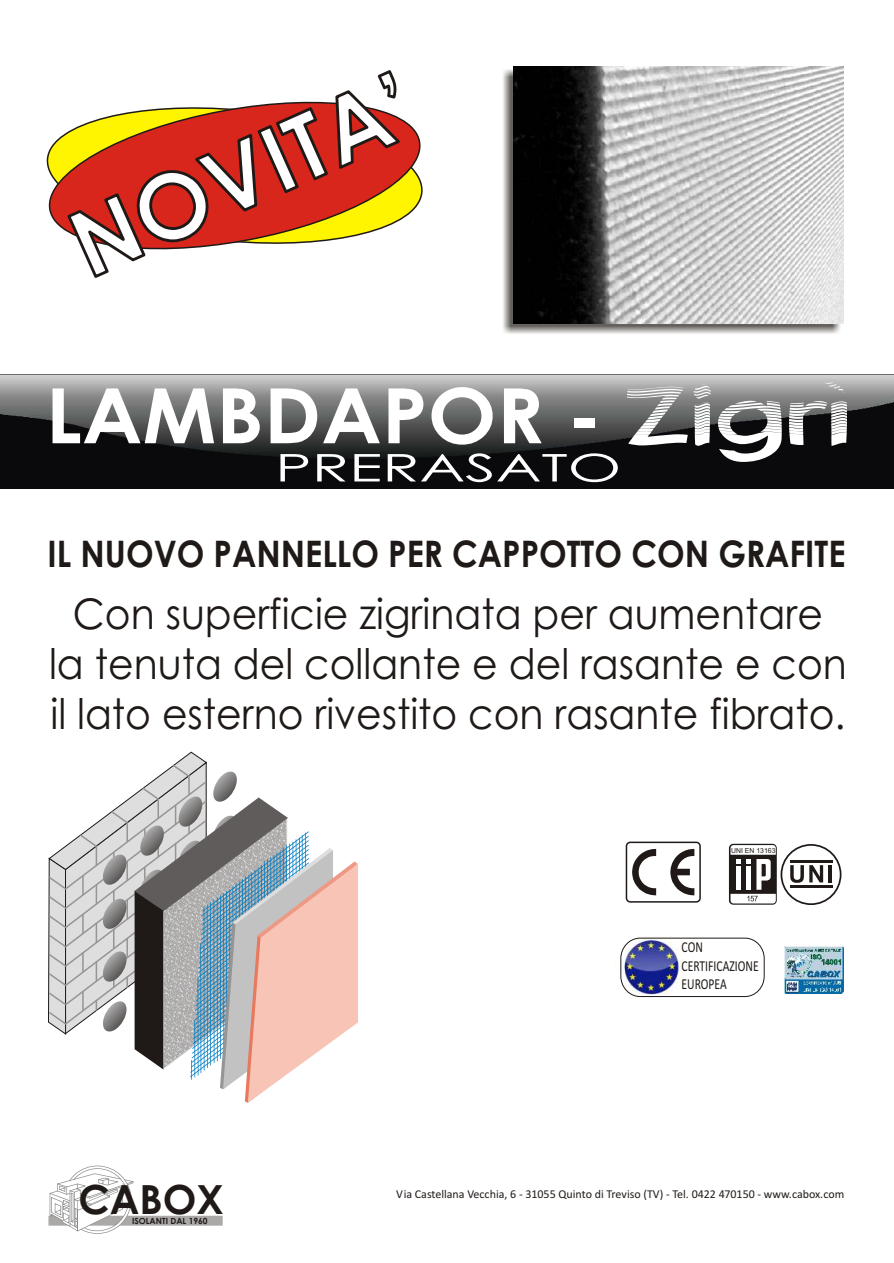
<style>
.page{position:relative;width:894px;height:1263px;background:#fff}
.page>*{position:absolute;margin:0;border:0;box-sizing:border-box;transform-origin:0 0}
.t1{font:700 76.35px "Century Gothic";color:#fff;scale:1.07 1}
.t2{font:42.15px/50.2px "Century Gothic";color:#1f1a17;text-align:center;scale:.94 1}
.t3{font:700 40.2px "Century Gothic";color:#1f1a17}
.t4{font:38.1px "Century Gothic";color:#fff;scale:1.62 1}
.t5{font:700 36.6px "Century Gothic";color:#1f1a17;scale:.9 1}
.t6{font:15.15px/18.6px "Calibri";color:#1f1a17;scale:.76 1}
.t7{font:12px "Calibri";color:#1f1a17}
.t8{font:700 8.4px "Century Gothic";color:#1f1a17}
.t9{font:6.9px "Arial";color:#1f1a17}
.s1{font-family:"Australian Sunrise";font-weight:400;font-size:109.35px}
</style>
<div class="page">
<div style="left:0;top:375px;width:894px;height:114px;background:#0a0a0d"></div>
<img style="left:0;top:375px;width:894px;height:83px">
<svg style="left:46px;top:101px;width:377px;height:140px"></svg>
<svg style="left:67px;top:107px;width:261px;height:171px"></svg>
<svg style="left:335px;top:70px;width:65px;height:99px"></svg>
<svg style="left:728px;top:843px;width:114px;height:62px"></svg>
<div style="left:626px;top:842px;width:75px;height:61px;background:#fff;border:2px solid #1f1a17;border-radius:4px"></div>
<svg style="left:632px;top:849px;width:24px;height:46px"></svg>
<svg style="left:670px;top:849px;width:24px;height:46px"></svg>
<img style="left:784px;top:946px;width:59px;height:47px">
<img style="left:614px;top:937px;width:73px;height:60px">
<div style="left:620px;top:938px;width:145px;height:59px;border:1px solid #1f1a17;border-radius:20px"></div>
<svg style="left:48px;top:752px;width:310px;height:351px"></svg>
<img style="left:503px;top:69px;width:337px;height:265px">
<img style="left:513px;top:67px;width:330px;height:257px">
<svg style="left:48px;top:1166px;width:175px;height:68px"></svg>
<h1 class="t1" style="left:46px;top:386px;width:755px">LAMBDAPOR - <span class="s1">Zigrì</span></h1>
<p class="t4" style="left:275px;top:453px;width:215px">PRERASATO</p>
<p class="t5" style="left:48px;top:539px;width:888px">IL NUOVO PANNELLO PER CAPPOTTO CON GRAFITE</p>
<p class="t2" style="left:49px;top:592px;width:850px">Con superficie zigrinata per aumentare<br>la tenuta del collante e del rasante e con il lato esterno rivestito con rasante fibrato.</p>
<p class="t9" style="left:731px;top:848px;width:46px">UNI EN 13163</p>
<p class="t3" style="left:78px;top:1184px;width:147px">CABOX</p>
<p class="t8" style="left:132px;top:1218px;width:77px">ISOLANTI DAL 1960</p>
<p class="t6" style="left:682px;top:939px;width:103px">CON<br>CERTIFICAZIONE<br>EUROPEA</p>
<p class="t7" style="left:396px;top:1189px;width:450px">Via Castellana Vecchia, 6 - 31055 Quinto di Treviso (TV) - Tel. 0422 470150 - www.cabox.com</p>
</div>
